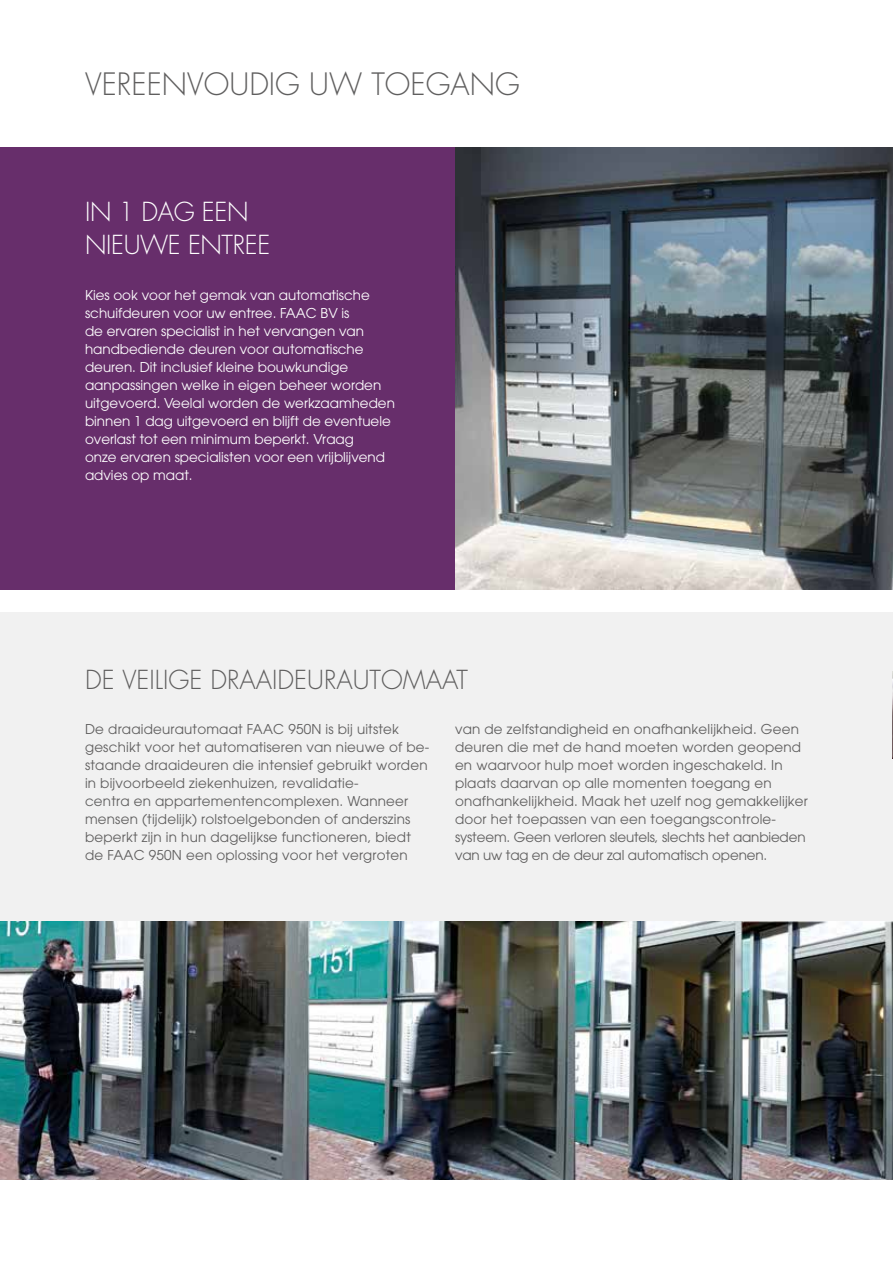
<style>
.page{position:relative;width:893px;height:1263px;background:#fff}
.page>*{position:absolute;margin:0;border:0;box-sizing:border-box;transform-origin:0 0}
.t1{font:300 30px "Futura Std";color:#5f5e5e}
.t2{font:300 25.5px "Futura Std";color:#5f5e5e}
.t3{font:300 25.5px/33px "Futura Std";letter-spacing:-.015em;color:#fff}
.t4{font:13.5px/18px "Avant Garde";letter-spacing:.015em;color:#5f5e5e}
.t5{font:13.5px/18px "Avant Garde";color:#fff}
</style>
<div class="page">
<div style="left:0;top:612px;width:893px;height:321px;background:#f1f1f1"></div>
<img style="left:0;top:921px;width:893px;height:258px">
<hr style="left:892px;top:146px;width:1px;height:612px;background:#f1f1f1">
<div style="left:0;top:147px;width:540px;height:443px;background:#672e6b"></div>
<img style="left:455px;top:147px;width:438px;height:443px">
<img style="left:892px;top:672px;width:1px;height:86px">
<h1 class="t1" style="left:85px;top:66px;width:436px">VEREENVOUDIG UW TOEGANG</h1>
<h2 class="t3" style="left:85px;top:196px;width:187px">IN 1 DAG EEN<br>NIEUWE ENTREE</h2>
<p class="t5" style="left:85px;top:286px;width:311px">Kies ook voor het gemak van automatische schuifdeuren voor uw entree. FAAC BV is<br>de ervaren specialist in het vervangen van handbediende deuren voor automatische deuren. Dit inclusief kleine bouwkundige aanpassingen welke in eigen beheer worden uitgevoerd. Veelal worden de werkzaamheden binnen 1 dag uitgevoerd en blijft de eventuele overlast tot een minimum beperkt. Vraag<br>onze ervaren specialisten voor een vrijblijvend advies op maat.</p>
<h2 class="t2" style="left:85px;top:664px;width:384px">DE VEILIGE DRAAIDEURAUTOMAAT</h2>
<p class="t4" style="left:85px;top:720px;width:346px">De draaideurautomaat FAAC 950N is bij uitstek geschikt voor het automatiseren van nieuwe of be&shy;staande draaideuren die intensief gebruikt worden in bijvoorbeeld ziekenhuizen, revalidatie-<br>centra en appartementencomplexen. Wanneer mensen (tijdelijk) rolstoelgebonden of anderszins beperkt zijn in hun dagelijkse functioneren, biedt de FAAC 950N een oplossing voor het vergroten</p>
<p class="t4" style="left:455px;top:720px;width:354px">van de zelfstandigheid en onafhankelijkheid. Geen deuren die met de hand moeten worden geopend en waarvoor hulp moet worden ingeschakeld. In plaats daarvan op alle momenten toegang en onafhankelijkheid. Maak het uzelf nog gemakkelijker door het toepassen van een toegangscontrole&shy;systeem. Geen verloren sleutels, slechts het aanbieden van uw tag en de deur zal automatisch openen.</p>
</div>
